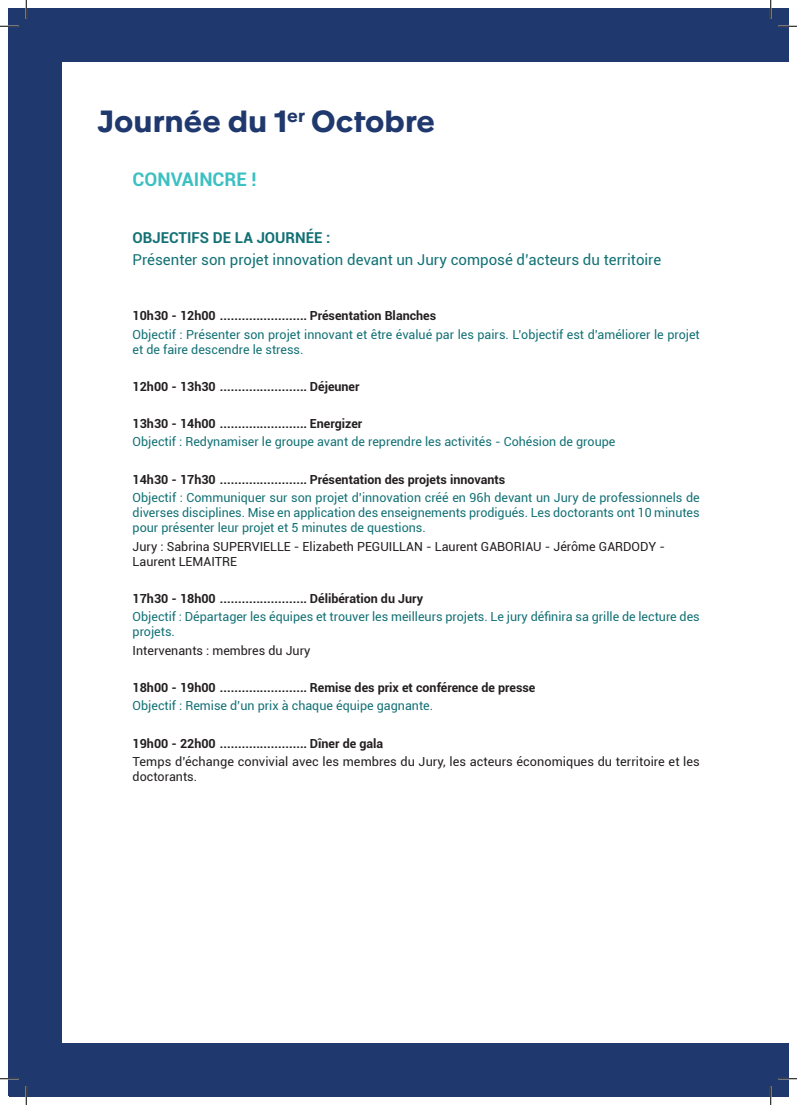
<style>
.page{position:relative;width:797px;height:1105px;background:#fff}
.page>*{position:absolute;margin:0;border:0;box-sizing:border-box;transform-origin:0 0}
.t1{font:700 30px "Apax";color:#1f386d}
.t2{font:700 18.75px "Roboto";color:#3cc0c2}
.t3{font:15px "Roboto";color:#137175}
.t4{font:700 15px "Roboto";color:#137175}
.t5{font:12.5px/15px "Roboto";color:#137175}
.t6{font:700 12.5px "Roboto";color:#231f20}
.t7{font:12.5px/15px "Roboto";color:#231f20}
</style>
<div class="page">
<div style="left:9px;top:9px;width:53px;height:1087px;background:#1f386d"></div>
<div style="left:9px;top:9px;width:779px;height:53px;background:#1f386d"></div>
<div style="left:9px;top:1043px;width:779px;height:53px;background:#1f386d"></div>
<svg style="left:0;top:25px;width:19px;height:2px"></svg>
<svg style="left:778px;top:25px;width:19px;height:2px"></svg>
<svg style="left:0;top:1078px;width:19px;height:1px"></svg>
<svg style="left:778px;top:1078px;width:19px;height:1px"></svg>
<svg style="left:25px;top:0;width:2px;height:19px"></svg>
<svg style="left:25px;top:1086px;width:2px;height:19px"></svg>
<svg style="left:770px;top:0;width:1px;height:19px"></svg>
<svg style="left:770px;top:1086px;width:1px;height:19px"></svg>
<h1 class="t1" style="left:97px;top:103px;width:339px">Journée du 1<sup>er</sup> Octobre</h1>
<h2 class="t2" style="left:133px;top:166px;width:126px">CONVAINCRE !</h2>
<p class="t4" style="left:133px;top:227px;width:199px">OBJECTIFS DE LA JOURNÉE :</p>
<p class="t3" style="left:133px;top:249px;width:530px">Présenter son projet innovation devant un Jury composé d’acteurs du territoire</p>
<p class="t6" style="left:133px;top:307px;width:305px">10h30 - 12h00 ........................ Présentation Blanches</p>
<p class="t5" style="left:133px;top:326px;width:568px">Objectif : Présenter son projet innovant et être évalué par les pairs. L’objectif est d’améliorer le projet et de faire descendre le stress.</p>
<p class="t6" style="left:133px;top:378px;width:228px">12h00 - 13h30 ........................ Déjeuner</p>
<p class="t6" style="left:133px;top:415px;width:231px">13h30 - 14h00 ........................ Energizer</p>
<p class="t5" style="left:133px;top:434px;width:484px">Objectif : Redynamiser le groupe avant de reprendre les activités - Cohésion de groupe</p>
<p class="t6" style="left:133px;top:470px;width:374px">14h30 - 17h30 ........................ Présentation des projets innovants</p>
<p class="t5" style="left:133px;top:490px;width:568px;text-align:justify">Objectif : Communiquer sur son projet d’innovation créé en 96h devant un Jury de professionnels de diverses disciplines. Mise en application des enseignements prodigués. Les doctorants ont 10 minutes pour présenter leur projet et 5 minutes de questions.</p>
<p class="t7" style="left:133px;top:538px;width:534px">Jury : Sabrina SUPERVIELLE - Elizabeth PEGUILLAN - Laurent GABORIAU - Jérôme GARDODY -<br>Laurent LEMAITRE</p>
<p class="t6" style="left:133px;top:589px;width:292px">17h30 - 18h00 ........................ Délibération du Jury</p>
<p class="t5" style="left:133px;top:609px;width:568px">Objectif : Départager les équipes et trouver les meilleurs projets. Le jury définira sa grille de lecture des projets.</p>
<p class="t7" style="left:133px;top:642px;width:179px">Intervenants : membres du Jury</p>
<p class="t6" style="left:133px;top:679px;width:404px">18h00 - 19h00 ........................ Remise des prix et conférence de presse</p>
<p class="t5" style="left:133px;top:698px;width:302px">Objectif : Remise d’un prix à chaque équipe gagnante.</p>
<p class="t6" style="left:133px;top:734px;width:252px">19h00 - 22h00 ........................ Dîner de gala</p>
<p class="t7" style="left:133px;top:754px;width:569px">Temps d’échange convivial avec les membres du Jury, les acteurs économiques du territoire et les doctorants.</p>
</div>
